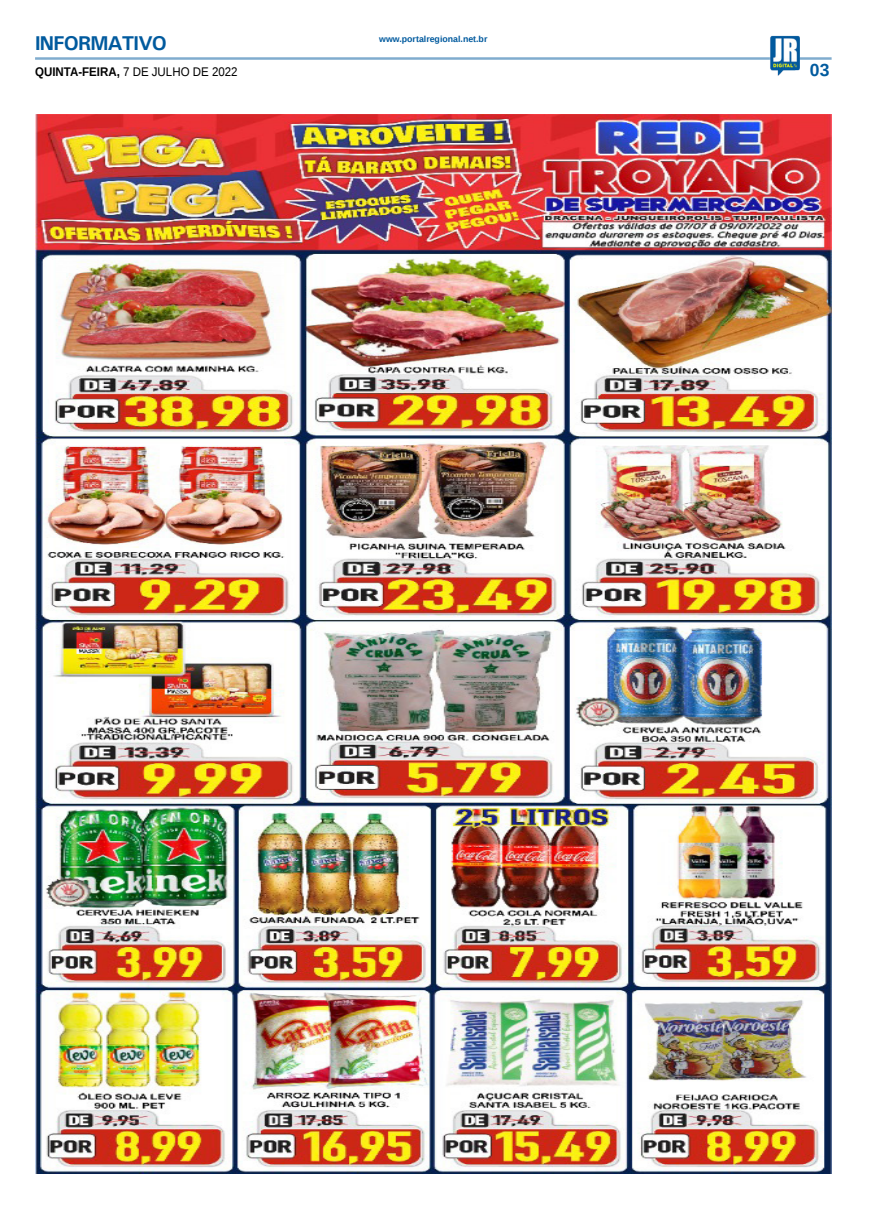
<style>
.page{position:relative;width:869px;height:1223px;background:#fff}
.page>*{position:absolute;margin:0;border:0;box-sizing:border-box;transform-origin:0 0}
.TITULO_PG{font:700 20px "Univers";letter-spacing:-.04em;color:#005a9e}
.TÍTULO{font:700 17.5px "Liberation Sans";color:#005a9e}
.DATA_PG{font:12.5px "Liberation Sans";color:#000;scale:.92 1}
.DATA_PG-2{font:700 8.75px "Liberation Sans";color:#005a9e}
.s1{font-weight:700}
</style>
<div class="page">
<hr style="left:35px;top:57px;width:796px;height:3px;background:#005a9e">
<img style="left:769px;top:36px;width:30px;height:40px">
<img style="left:35px;top:114px;width:796px;height:1059px">
<p class="TITULO_PG" style="left:35px;top:31px;width:133px">INFORMATIVO</p>
<p class="DATA_PG" style="left:35px;top:65px;width:221px"><span class="s1">QUINTA-FEIRA,</span> 7 DE JULHO DE 2022</p>
<p class="DATA_PG-2" style="left:379px;top:33px;width:110px">www.portalregional.net.br</p>
<p class="TÍTULO" style="left:809px;top:58px;width:21px">03</p>
</div>
